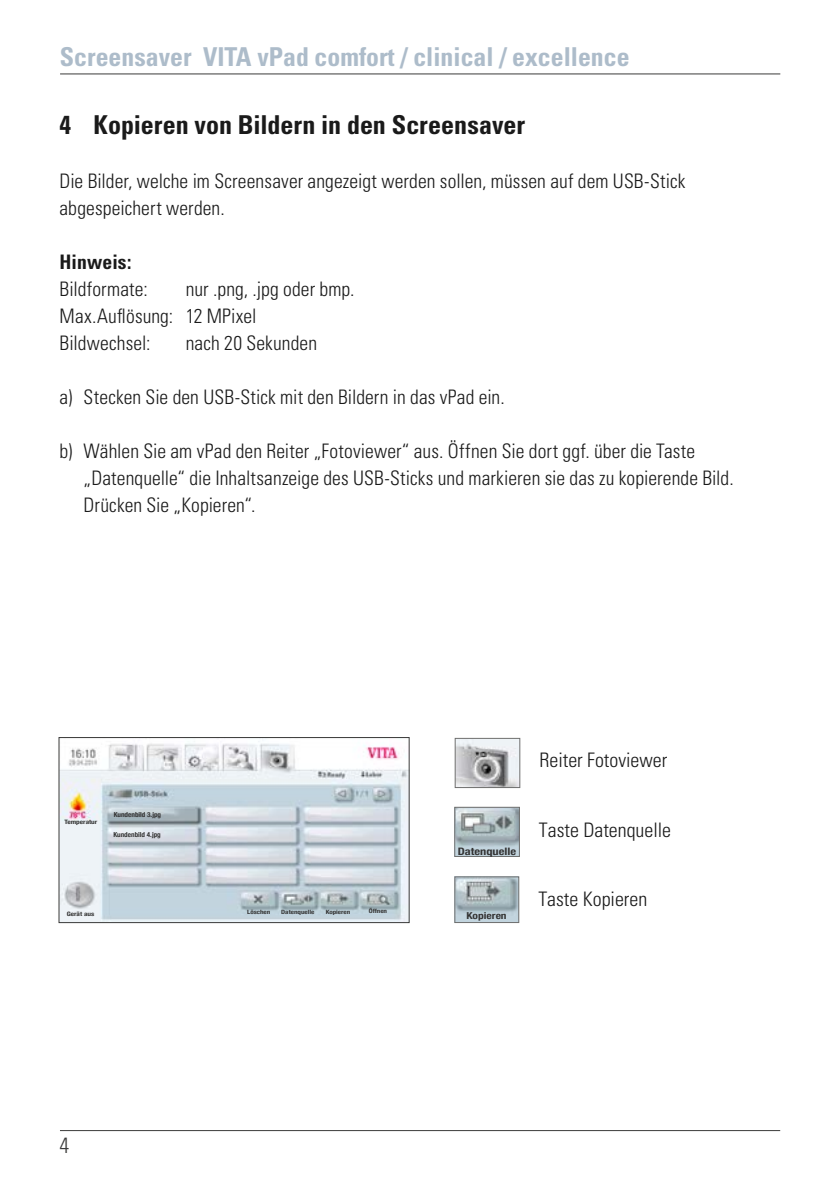
<style>
.page{position:relative;width:840px;height:1191px;background:#fff}
.page>*{position:absolute;margin:0;border:0;box-sizing:border-box;transform-origin:0 0}
.t1{font:700 condensed 26px "Univers";color:#adbcca}
.t2{font:700 condensed 26px "Univers LT";color:#1a1a1a}
.t3{font:300 condensed 22px "Univers LT";color:#3b3b3a}
.t4{font:300 condensed 20px/27px "Univers LT";letter-spacing:.005em;color:#1a1a1a}
.t5{font:700 condensed 20px "Univers LT";letter-spacing:.005em;color:#1a1a1a}
.t6{font:700 condensed 10.2px "Helvetica Neue";color:#333;scale:1.2 1}
.t7{font:700 condensed 9.6px "Helvetica Neue";color:#333;scale:1.2 1}
.t8{font:700 condensed 6.8px "Helvetica Neue";color:#333}
.t9{font:700 condensed 6px "Helvetica Neue";color:#333;scale:1.2 1}
.t10{font:700 condensed 5.8px "Helvetica Neue";color:#333;scale:1.2 1}
</style>
<div class="page">
<hr style="left:60px;top:1130px;width:719px;height:1px;background:#3b3b3a">
<hr style="left:60px;top:74px;width:719px;height:1px;background:#3b3b3a">
<img style="left:61px;top:741px;width:346px;height:180px">
<div style="left:59px;top:737px;width:350px;height:186px;border:1px solid #3b3b3a"></div>
<img style="left:456px;top:740px;width:62px;height:46px">
<div style="left:454px;top:738px;width:66px;height:50px;border:1px solid #6f6f6e"></div>
<img style="left:456px;top:809px;width:61px;height:46px">
<div style="left:454px;top:807px;width:65px;height:50px;border:1px solid #6f6f6e"></div>
<img style="left:456px;top:878px;width:61px;height:43px">
<div style="left:454px;top:876px;width:65px;height:47px;border:1px solid #6f6f6e"></div>
<h1 class="t1" style="left:60px;top:41px;width:571px">Screensaver VITA vPad comfort / clinical / excellence</h1>
<h1 class="t2" style="left:60px;top:109px;width:467px">4 Kopieren von Bildern in den Screensaver</h1>
<p class="t4" style="left:60px;top:168px;width:627px">Die Bilder, welche im Screensaver angezeigt werden sollen, müssen auf dem USB-Stick abgespeichert werden.</p>
<p class="t5" style="left:60px;top:250px;width:73px">Hinweis:</p>
<p class="t4" style="left:60px;top:276px;width:90px">Bildformate:</p>
<p class="t4" style="left:60px;top:276px;width:296px;text-indent:126px">nur .png, .jpg oder bmp.<br>Max.Auflösung: 12 MPixel<br>Bildwechsel:</p>
<p class="t4" style="left:186px;top:330px;width:133px">nach 20 Sekunden</p>
<p class="t4" style="left:60px;top:384px;width:446px">a) Stecken Sie den USB-Stick mit den Bildern in das vPad ein.</p>
<p class="t4" style="left:84px;top:438px;width:651px;text-indent:-24px">b) Wählen Sie am vPad den Reiter „Fotoviewer“ aus. Öffnen Sie dort ggf. über die Taste „Datenquelle“ die Inhaltsanzeige des USB-Sticks und markieren sie das zu kopierende Bild.<br>Drücken Sie „Kopieren“.</p>
<p class="t9" style="left:64px;top:817px;width:29px">Temperatur</p>
<p class="t8" style="left:114px;top:808px;width:49px">Kundenbild 3.jpg</p>
<p class="t8" style="left:113px;top:829px;width:49px">Kundenbild 4.jpg</p>
<p class="t9" style="left:67px;top:909px;width:24px">Gerät aus</p>
<p class="t10" style="left:247px;top:907px;width:21px">Löschen</p>
<p class="t10" style="left:281px;top:906px;width:29px">Datenquelle</p>
<p class="t10" style="left:325px;top:907px;width:22px">Kopieren</p>
<p class="t10" style="left:368px;top:906px;width:17px">Öffnen</p>
<p class="t6" style="left:457px;top:842px;width:50px">Datenquelle</p>
<p class="t7" style="left:466px;top:907px;width:35px">Kopieren</p>
<p class="t4" style="left:539px;top:746px;width:129px">Reiter Fotoviewer</p>
<p class="t4" style="left:538px;top:816px;width:134px">Taste Datenquelle</p>
<p class="t4" style="left:538px;top:885px;width:110px">Taste Kopieren</p>
<p class="t3" style="left:60px;top:1131px;width:11px">4</p>
</div>
